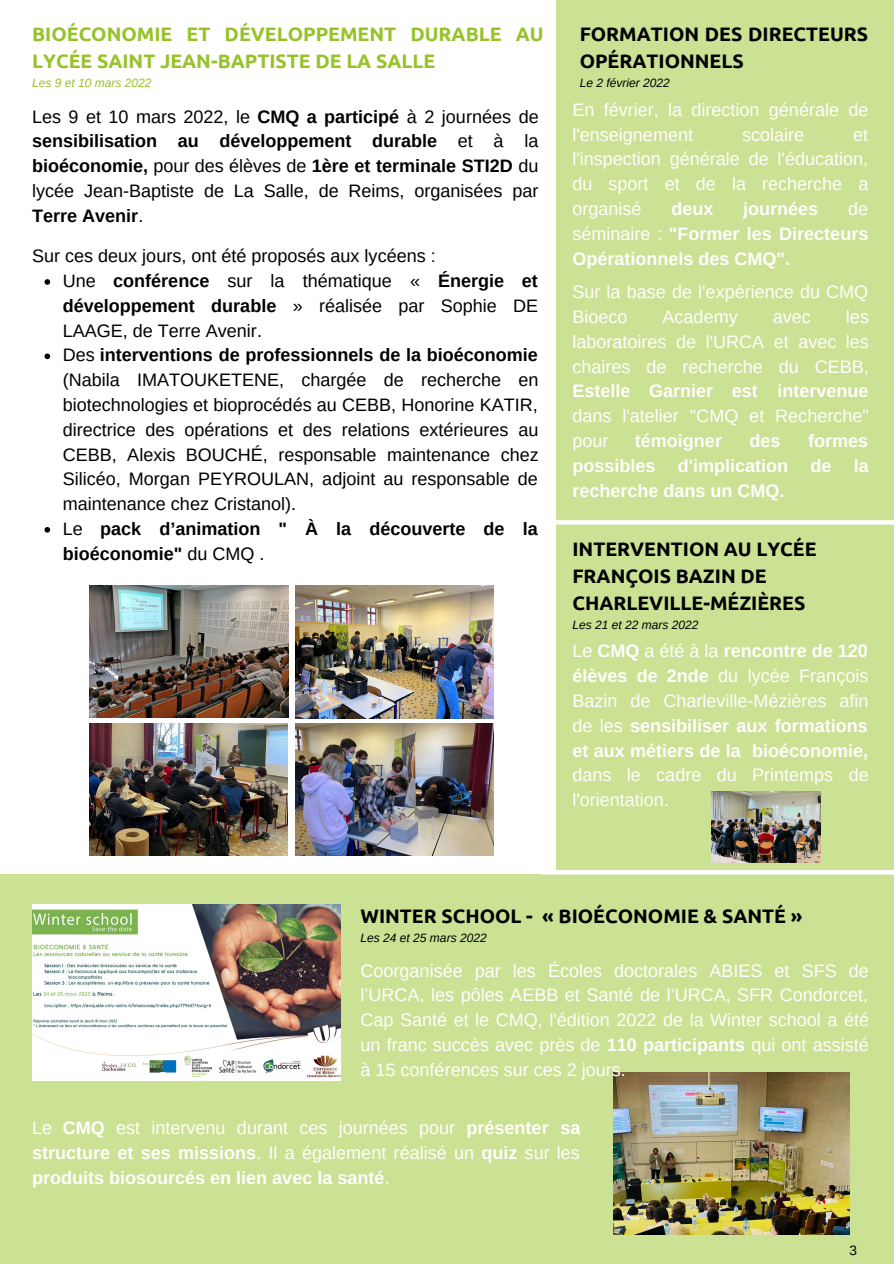
<style>
.page{position:relative;width:894px;height:1264px;background:#fff}
.page>*{position:absolute;margin:0;border:0;box-sizing:border-box;transform-origin:0 0}
.t1{font:700 19.5px/27px "Ubuntu";color:#000}
.t2{font:700 19.5px/27px "Ubuntu";color:#98c22a}
.t3{font:18px/24.8px "Arimo";color:#fff;text-align:justify}
.t4{font:18px/24.8px "Arimo";color:#000;text-align:justify}
.t5{font:700 18px/24.8px "Arimo";color:#fff;text-align:justify}
.t6{font:700 18px/24.8px "Arimo";color:#000}
.t7{font:17.55px/23.7px "Arimo";color:#fff}
.t8{font:13.5px "Arimo";color:#000}
.t9{font:italic 12px "Arimo";color:#000}
.t10{font:italic 12px "Arimo";color:#98c22a}
.s1{font-weight:700}
.s2{font-weight:400}
</style>
<div class="page">
<div style="left:0;top:874px;width:893px;height:389px;background:#cbe193"></div>
<img style="left:32px;top:904px;width:309px;height:176px">
<img style="left:613px;top:1072px;width:236px;height:162px">
<img style="left:89px;top:723px;width:199px;height:132px">
<img style="left:89px;top:585px;width:200px;height:132px">
<img style="left:295px;top:585px;width:198px;height:133px">
<img style="left:295px;top:723px;width:198px;height:132px">
<svg style="left:45px;top:279px;width:5px;height:6px"></svg>
<svg style="left:45px;top:353px;width:5px;height:6px"></svg>
<svg style="left:45px;top:527px;width:5px;height:5px"></svg>
<div style="left:555px;top:0;width:338px;height:874px;background:#cbe193"></div>
<img style="left:711px;top:791px;width:108px;height:71px">
<hr style="left:555px;top:520px;width:338px;height:4px;background:#fff">
<hr style="left:541px;top:870px;width:352px;height:4px;background:#fff">
<p class="t2" style="left:32px;top:20px;width:513px">BIOÉCONOMIE ET DÉVELOPPEMENT DURABLE AU<br>LYCÉE SAINT JEAN-BAPTISTE DE LA SALLE</p>
<p class="t10" style="left:32px;top:76px;width:121px">Les 9 et 10 mars 2022</p>
<p class="t4" style="left:32px;top:104px;width:508px">Les 9 et 10 mars 2022, le <span class="s1">CMQ a participé</span> à 2 journées de <span class="s1">sensibilisation au développement durable</span> et à la <span class="s1">bioéconomie,</span> pour des élèves de <span class="s1">1ère et terminale STI2D</span> du lycée Jean-Baptiste de La Salle, de Reims, organisées par <span class="s1">Terre Avenir</span>.</p>
<p class="t4" style="left:32px;top:244px;width:405px">Sur ces deux jours, ont été proposés aux lycéens :</p>
<p class="t4" style="left:63px;top:268px;width:477px">Une <span class="s1">conférence</span> sur la thématique « <span class="s1">Énergie et développement durable</span> » réalisée par Sophie DE LAAGE, de Terre Avenir.</p>
<p class="t4" style="left:63px;top:343px;width:477px">Des <span class="s1">interventions de professionnels de la bioéconomie </span>(Nabila IMATOUKETENE, chargée de recherche en biotechnologies et bioprocédés au CEBB, Honorine KATIR, directrice des opérations et des relations extérieures au CEBB, Alexis BOUCHÉ, responsable maintenance chez Silicéo, Morgan PEYROULAN, adjoint au responsable de maintenance chez Cristanol).</p>
<p class="t6" style="left:63px;top:516px;width:476px"><span class="s2">Le</span> pack d’animation " À la découverte de la bioéconomie" <span class="s2">du CMQ .</span></p>
<p class="t1" style="left:579px;top:20px;width:290px">FORMATION DES DIRECTEURS<br>OPÉRATIONNELS</p>
<p class="t9" style="left:579px;top:76px;width:92px">Le 2 février 2022</p>
<p class="t3" style="left:572px;top:97px;width:297px">En février, la direction générale de l'enseignement</p>
<p class="t3" style="left:741px;top:122px;width:64px">scolaire</p>
<p class="t3" style="left:572px;top:122px;width:297px;text-indent:281px">et l'inspection générale de l'éducation, du sport et de la recherche a organisé</p>
<p class="t5" style="left:671px;top:196px;width:44px">deux</p>
<p class="t5" style="left:743px;top:196px;width:77px">journées</p>
<p class="t5" style="left:572px;top:196px;width:297px;text-indent:276px"><span class="s2">de séminaire :</span> "Former les Directeurs Opérationnels des CMQ".</p>
<p class="t3" style="left:572px;top:280px;width:297px">Sur la base de l'expérience du CMQ<br>Bioeco</p>
<p class="t3" style="left:572px;top:304px;width:298px;text-indent:273px">les laboratoires de l'URCA et avec les chaires de recherche du CEBB, <span class="s1">Estelle Garnier est intervenue </span>dans l'atelier "CMQ et Recherche" pour</p>
<p class="t3" style="left:662px;top:304px;width:77px">Academy</p>
<p class="t3" style="left:772px;top:304px;width:40px">avec</p>
<p class="t5" style="left:634px;top:428px;width:89px">témoigner</p>
<p class="t5" style="left:749px;top:428px;width:33px">des</p>
<p class="t5" style="left:572px;top:428px;width:298px;text-indent:236px">formes possibles d'implication de la recherche dans un CMQ.</p>
<p class="t1" style="left:572px;top:535px;width:245px">INTERVENTION AU LYCÉE</p>
<p class="t1" style="left:572px;top:562px;width:234px">FRANÇOIS BAZIN DE<br>CHARLEVILLE-MÉZIÈRES</p>
<p class="t9" style="left:572px;top:618px;width:128px">Les 21 et 22 mars 2022</p>
<p class="t3" style="left:572px;top:638px;width:298px">Le <span class="s1">CMQ</span> a été à la <span class="s1">rencontre de 120 élèves de 2nde</span> du lycée François Bazin de Charleville-Mézières afin de les <span class="s1">sensibiliser aux formations et aux métiers de la bioéconomie, </span>dans le cadre du Printemps de l'orientation.</p>
<p class="t7" style="left:576px;top:699px;width:107px">d'animation itinérant a été déployé pour l'occasion</p>
<p class="t1" style="left:360px;top:901px;width:443px">WINTER SCHOOL - « BIOÉCONOMIE &amp; SANTÉ »</p>
<p class="t9" style="left:360px;top:930px;width:128px">Les 24 et 25 mars 2022</p>
<p class="t3" style="left:360px;top:958px;width:510px">Coorganisée par les Écoles doctorales ABIES et SFS de l’URCA, les pôles AEBB et Santé de l’URCA, SFR Condorcet, Cap Santé et le CMQ, l'édition 2022 de la Winter school a été un franc succès avec près de <span class="s1">110 participants</span> qui ont assisté à 15 conférences sur ces 2 jours.</p>
<p class="t5" style="left:32px;top:1115px;width:549px"><span class="s2">Le</span> CMQ <span class="s2">est intervenu durant ces journées pour</span> présenter sa structure et ses missions<span class="s2">. Il a également réalisé un</span> quiz <span class="s2">sur les </span>produits biosourcés en lien avec la santé<span class="s2">.</span></p>
<p class="t8" style="left:849px;top:1242px;width:9px">3</p>
</div>
